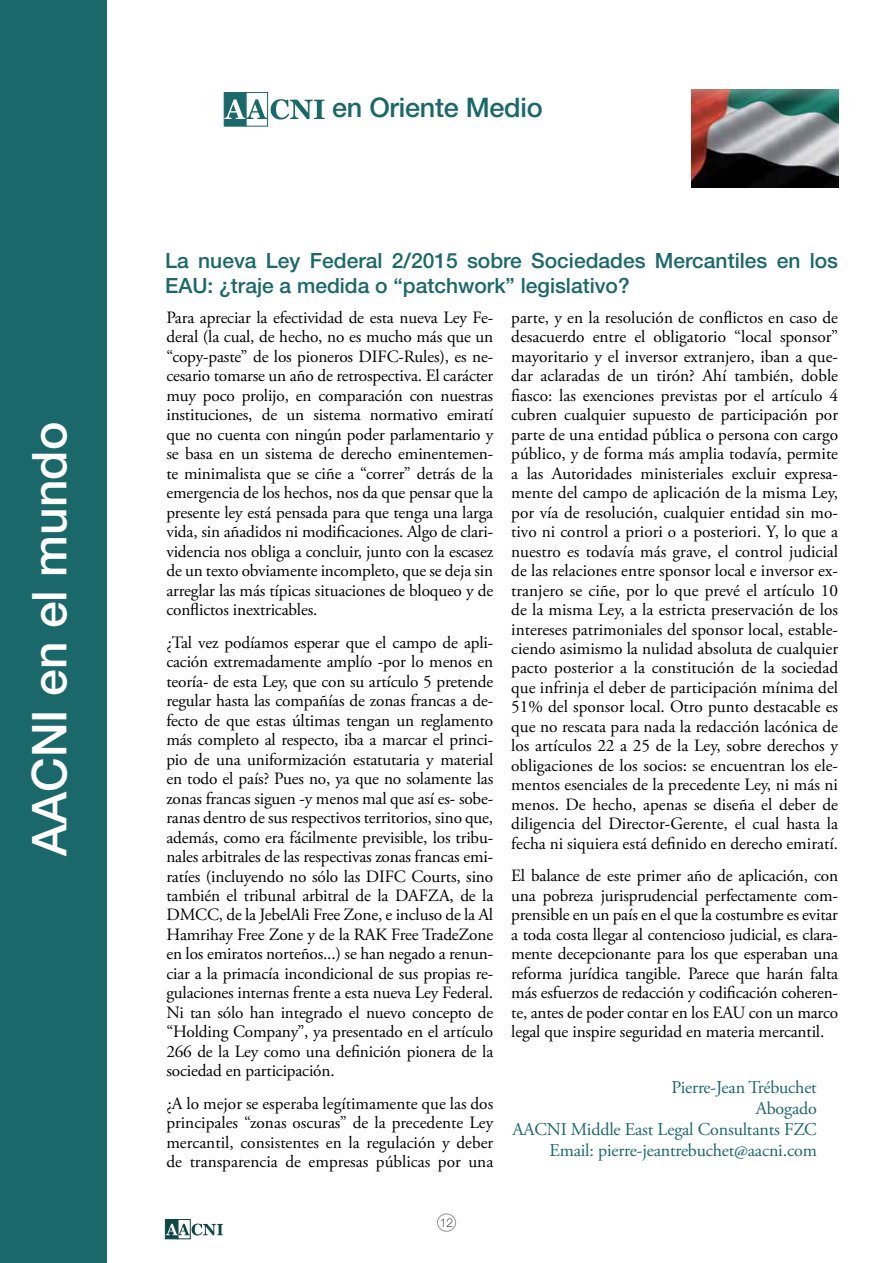
<style>
.page{position:relative;width:893px;height:1263px;background:#fff}
.page>*{position:absolute;margin:0;border:0;box-sizing:border-box;transform-origin:0 0}
.t1{font:500 48px "Helvetica Neue LT Std";color:#fff}
.t2{font:500 27px "Helvetica Neue LT Std";letter-spacing:-.01em;color:#1b686b}
.t3{font:500 21px/25.2px "Helvetica Neue LT Std";color:#1b686b}
.t4{font:18px/21px "Adobe Garamond Pro";letter-spacing:-.01em;color:#1b686b;text-align:right}
.t5{font:17.25px/19.5px "Adobe Garamond Pro";letter-spacing:-.01em;color:#000;text-align:justify}
.t6{font:100 12px "Helvetica Neue LT Std";color:#000}
</style>
<div class="page">
<div style="left:246px;top:92px;width:22px;height:34px;border:1px solid #1b686b"></div>
<div style="left:224px;top:92px;width:22px;height:34px;background:#1b686b"></div>
<svg style="left:224px;top:99px;width:101px;height:21px"></svg>
<img style="left:692px;top:89px;width:147px;height:98px">
<svg style="left:165px;top:1235px;width:13px;height:4px"></svg>
<svg style="left:164px;top:1219px;width:59px;height:16px"></svg>
<div style="left:437px;top:1214px;width:19px;height:17px;border:1px solid #939598;border-radius:50%"></div>
<div style="left:0;top:0;width:106px;height:1263px;background:#1b686b"></div>
<h1 class="t1" style="left:21px;top:856px;width:435px;rotate:-90deg">AACNI en el mundo</h1>
<h2 class="t2" style="left:332px;top:92px;width:212px">en Oriente Medio</h2>
<p class="t3" style="left:165px;top:248px;width:674px">La nueva Ley Federal 2/2015 sobre Sociedades Mercantiles en los<br>EAU: ¿traje a medida o “patchwork” legislativo?</p>
<p class="t5" style="left:166px;top:308px;width:328px">Para apreciar la efectividad de esta nueva Ley Fe&shy;deral (la cual, de hecho, no es mucho más que un “copy-paste” de los pioneros DIFC-Rules), es ne&shy;cesario tomarse un año de retrospectiva. El carácter muy poco prolijo, en comparación con nuestras instituciones, de un sistema normativo emiratí que no cuenta con ningún poder parlamentario y se basa en un sistema de derecho eminentemen&shy;te minimalista que se ciñe a “correr” detrás de la emergencia de los hechos, nos da que pensar que la presente ley está pensada para que tenga una larga vida, sin añadidos ni modificaciones. Algo de clari&shy;videncia nos obliga a concluir, junto con la escasez de un texto obviamente incompleto, que se deja sin arreglar las más típicas situaciones de bloqueo y de conflictos inextricables.</p>
<p class="t5" style="left:166px;top:633px;width:328px">¿Tal vez podíamos esperar que el campo de apli&shy;cación extremadamente amplío -por lo menos en teoría- de esta Ley, que con su artículo 5 pretende regular hasta las compañías de zonas francas a de&shy;fecto de que estas últimas tengan un reglamento más completo al respecto, iba a marcar el princi&shy;pio de una uniformización estatutaria y material en todo el país? Pues no, ya que no solamente las zonas francas siguen -y menos mal que así es- sobe&shy;ranas dentro de sus respectivos territorios, sino que, además, como era fácilmente previsible, los tribu&shy;nales arbitrales de las respectivas zonas francas emi&shy;ratíes (incluyendo no sólo las DIFC Courts, sino también el tribunal arbitral de la DAFZA, de la DMCC, de la JebelAli Free Zone, e incluso de la Al Hamrihay Free Zone y de la RAK Free TradeZone en los emiratos norteños...) se han negado a renun&shy;ciar a la primacía incondicional de sus propias re&shy;gulaciones internas frente a esta nueva Ley Federal.<br>Ni tan sólo han integrado el nuevo concepto de “Holding Company”, ya presentado en el artículo 266 de la Ley como una definición pionera de la sociedad en participación.</p>
<p class="t5" style="left:166px;top:1094px;width:328px">¿A lo mejor se esperaba legítimamente que las dos principales “zonas oscuras” de la precedente Ley mercantil, consistentes en la regulación y deber de transparencia de empresas públicas por una</p>
<p class="t5" style="left:511px;top:308px;width:328px">parte, y en la resolución de conflictos en caso de desacuerdo entre el obligatorio “local sponsor” mayoritario y el inversor extranjero, iban a que&shy;dar aclaradas de un tirón? Ahí también, doble fiasco: las exenciones previstas por el artículo 4 cubren cualquier supuesto de participación por parte de una entidad pública o persona con cargo público, y de forma más amplia todavía, permite a las Autoridades ministeriales excluir expresa&shy;mente del campo de aplicación de la misma Ley, por vía de resolución, cualquier entidad sin mo&shy;tivo ni control a priori o a posteriori. Y, lo que a nuestro es todavía más grave, el control judicial de las relaciones entre sponsor local e inversor ex&shy;tranjero se ciñe, por lo que prevé el artículo 10 de la misma Ley, a la estricta preservación de los intereses patrimoniales del sponsor local, estable&shy;ciendo asimismo la nulidad absoluta de cualquier pacto posterior a la constitución de la sociedad que infrinja el deber de participación mínima del 51% del sponsor local. Otro punto destacable es que no rescata para nada la redacción lacónica de los artículos 22 a 25 de la Ley, sobre derechos y obligaciones de los socios: se encuentran los ele&shy;mentos esenciales de la precedente Ley, ni más ni menos. De hecho, apenas se diseña el deber de diligencia del Director-Gerente, el cual hasta la fecha ni siquiera está definido en derecho emiratí.</p>
<p class="t5" style="left:511px;top:866px;width:328px">El balance de este primer año de aplicación, con una pobreza jurisprudencial perfectamente com&shy;prensible en un país en el que la costumbre es evitar a toda costa llegar al contencioso judicial, es clara&shy;mente decepcionante para los que esperaban una reforma jurídica tangible. Parece que harán falta más esfuerzos de redacción y codificación coheren&shy;te, antes de poder contar en los EAU con un marco legal que inspire seguridad en materia mercantil.</p>
<p class="t4" style="left:513px;top:1077px;width:306px">Pierre-Jean Trébuchet<br>Abogado<br>AACNI Middle East Legal Consultants FZC<br>Email: pierre-jeantrebuchet@aacni.com</p>
<p class="t6" style="left:440px;top:1216px;width:15px">12</p>
</div>
